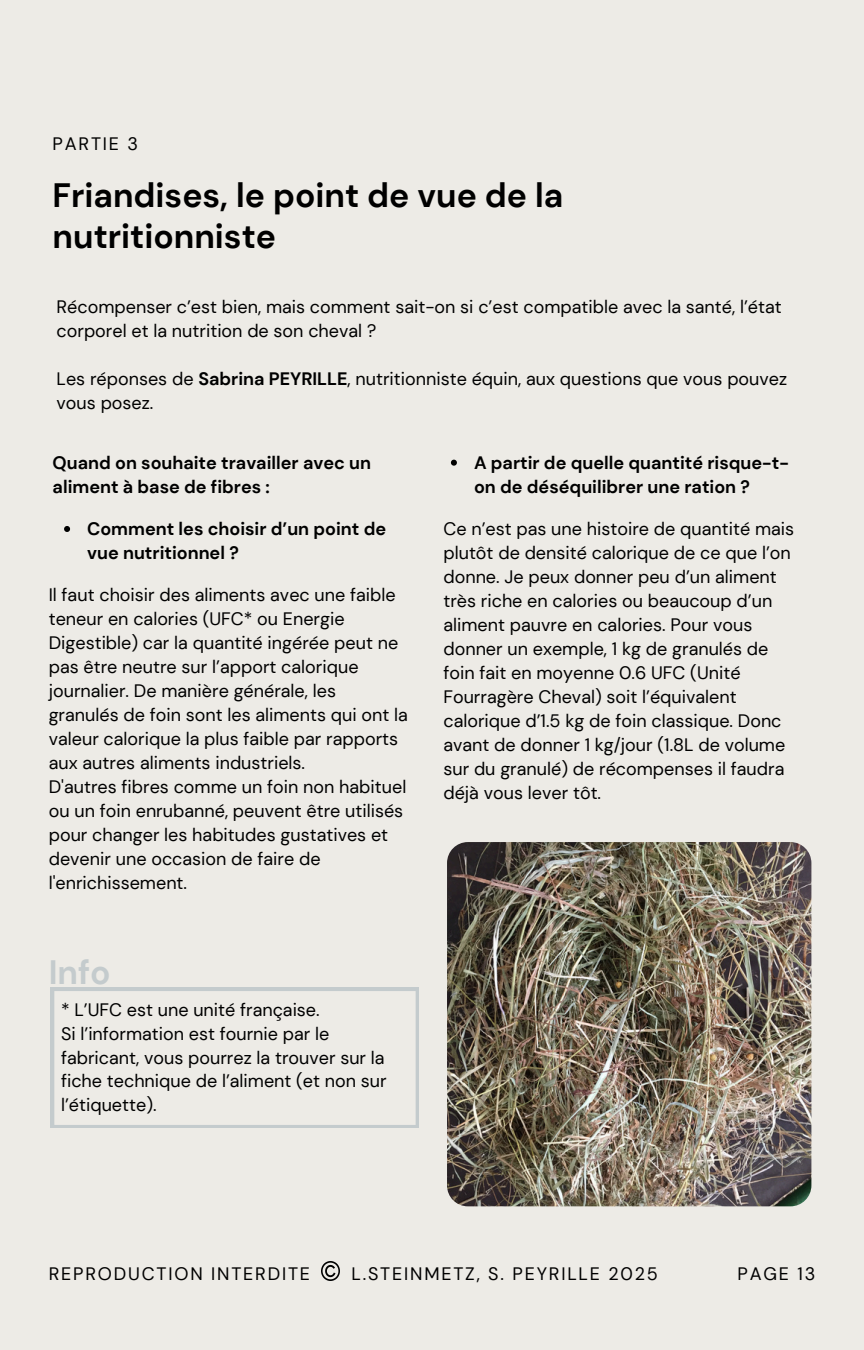
<style>
.page{position:relative;width:864px;height:1350px;background:#edebe6}
.page>*{position:absolute;margin:0;border:0;box-sizing:border-box;transform-origin:0 0}
.t1{font:700 33.75px/40.5px "DM Sans";color:#000}
.t2{font:700 33.75px "DM Sans";color:#c4cbcd}
.t3{font:18px/24.1px "DM Sans";color:#000}
.t4{font:700 18px/24.1px "DM Sans";color:#000}
.t5{font:18px "DM Sans";letter-spacing:.1em;color:#000}
.s1{font-weight:700}
</style>
<div class="page">
<img style="left:447px;top:842px;width:364px;height:364px;border-radius:21px">
<svg style="left:64px;top:526px;width:6px;height:6px"></svg>
<svg style="left:451px;top:460px;width:6px;height:6px"></svg>
<svg style="left:51px;top:988px;width:368px;height:140px"></svg>
<img style="left:321px;top:1262px;width:19px;height:18px">
<h1 class="t3" style="left:53px;top:131px;width:87px">PARTIE 3</h1>
<p class="t1" style="left:53px;top:175px;width:512px">Friandises, le point de vue de la nutritionniste</p>
<p class="t3" style="left:57px;top:295px;width:727px">Récompenser c’est bien, mais comment sait-on si c’est compatible avec la santé, l’état corporel et la nutrition de son cheval ?</p>
<p class="t3" style="left:57px;top:367px;width:732px">Les réponses de <span class="s1">Sabrina PEYRILLE</span>, nutritionniste équin, aux questions que vous pouvez vous posez.</p>
<p class="t4" style="left:53px;top:450px;width:320px">Quand on souhaite travailler avec un aliment à base de fibres :</p>
<p class="t4" style="left:87px;top:517px;width:301px">Comment les choisir d’un point de vue nutritionnel ?</p>
<p class="t3" style="left:49px;top:583px;width:361px">Il faut choisir des aliments avec une faible teneur en calories (UFC* ou Energie Digestible) car la quantité ingérée peut ne pas être neutre sur l’apport calorique journalier. De manière générale, les granulés de foin sont les aliments qui ont la valeur calorique la plus faible par rapports aux autres aliments industriels.</p>
<h3 class="t3" style="left:49px;top:775px;width:359px">D'autres fibres comme un foin non habituel ou un foin enrubanné, peuvent être utilisés pour changer les habitudes gustatives et devenir une occasion de faire de l'enrichissement.</h3>
<p class="t2" style="left:49px;top:951px;width:63px">Info</p>
<p class="t3" style="left:61px;top:998px;width:260px">* L’UFC est une unité française.</p>
<p class="t3" style="left:61px;top:1022px;width:327px">Si l’information est fournie par le fabricant, vous pourrez la trouver sur la fiche technique de l’aliment (et non sur l’étiquette).</p>
<h1 class="t4" style="left:474px;top:450px;width:316px">A partir de quelle quantité risque-t&shy;on de déséquilibrer une ration ?</h1>
<p class="t3" style="left:443px;top:517px;width:352px">Ce n’est pas une histoire de quantité mais plutôt de densité calorique de ce que l’on donne. Je peux donner peu d’un aliment très riche en calories ou beaucoup d’un aliment pauvre en calories. Pour vous donner un exemple, 1 kg de granulés de foin fait en moyenne 0.6 UFC (Unité Fourragère Cheval) soit l’équivalent calorique d’1.5 kg de foin classique. Donc avant de donner 1 kg/jour (1.8L de volume sur du granulé) de récompenses il faudra déjà vous lever tôt.</p>
<h2 class="t5" style="left:49px;top:1262px;width:263px">REPRODUCTION INTERDITE</h2>
<h2 class="t5" style="left:351px;top:1262px;width:308px">L.STEINMETZ, S. PEYRILLE 2025</h2>
<p class="t3" style="left:737px;top:1262px;width:79px">PAGE 13</p>
</div>
